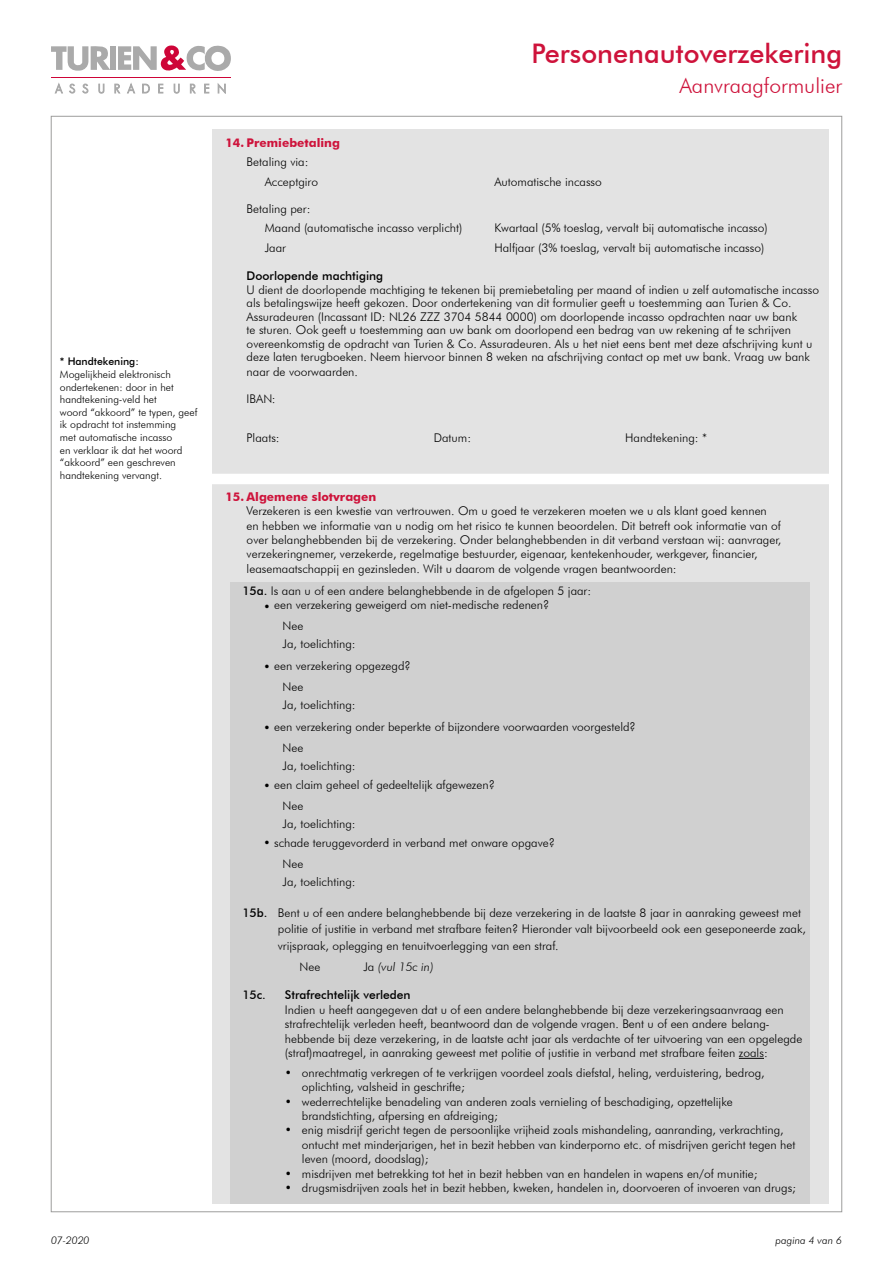
<style>
.page{position:relative;width:893px;height:1263px;background:#fff}
.page>*{position:absolute;margin:0;border:0;box-sizing:border-box;transform-origin:0 0}
.t1{font:500 27px "Futura BT";color:#ce133b}
.t2{font:300 21px "Futura BT";color:#ce133b}
.t3{font:300 12px/14.4px "Futura BT";color:#000}
.t4{font:500 12px "Futura BT";color:#000}
.t5{font:700 12px "Futura BT";color:#ce133b}
.t6{font:italic 300 12px "Futura BT";color:#000}
.t7{font:300 10.5px/12.6px "Futura BT";color:#000}
.t8{font:italic 300 10.5px "Futura BT";color:#000}
.t9{font:500 10.5px "Futura BT";color:#000}
.s1{font-weight:500}
.s2{font-style:normal}
</style>
<div class="page">
<div style="left:110px;top:46px;width:6px;height:24px;background:#aaa"></div>
<svg style="left:118px;top:45px;width:113px;height:26px"></svg>
<svg style="left:51px;top:46px;width:59px;height:25px"></svg>
<svg style="left:55px;top:83px;width:8px;height:10px"></svg>
<svg style="left:69px;top:84px;width:6px;height:9px"></svg>
<svg style="left:82px;top:84px;width:6px;height:9px"></svg>
<svg style="left:99px;top:84px;width:5px;height:10px"></svg>
<svg style="left:115px;top:84px;width:5px;height:9px"></svg>
<svg style="left:127px;top:83px;width:8px;height:10px"></svg>
<svg style="left:142px;top:84px;width:8px;height:9px"></svg>
<svg style="left:158px;top:84px;width:5px;height:9px"></svg>
<svg style="left:174px;top:84px;width:6px;height:10px"></svg>
<svg style="left:190px;top:84px;width:6px;height:9px"></svg>
<svg style="left:204px;top:84px;width:5px;height:9px"></svg>
<svg style="left:218px;top:83px;width:8px;height:11px"></svg>
<hr style="left:51px;top:77px;width:180px;height:1px;background:#ce0538">
<div style="left:213px;top:129px;width:616px;height:1074px;background:#e3e3e3"></div>
<div style="left:230px;top:582px;width:580px;height:621px;background:#d0d0d0"></div>
<div style="left:208px;top:474px;width:630px;height:10px;background:#fff"></div>
<svg style="left:739px;top:1058px;width:25px;height:1px"></svg>
<p class="t9" style="left:60px;top:355px;width:80px">* Handtekening:</p>
<p class="t7" style="left:60px;top:368px;width:139px">Mogelijkheid elektronisch ondertekenen: door in het handtekening-veld het<br>woord “akkoord” te typen, geef ik opdracht tot instemming<br>met automatische incasso<br>en verklaar ik dat het woord “akkoord” een geschreven handtekening vervangt.</p>
<p class="t5" style="left:225px;top:135px;width:116px">14. Premiebetaling</p>
<p class="t3" style="left:265px;top:152px;width:55px;line-height:19.5px;text-indent:-18px">Betaling via:<br>Acceptgiro</p>
<p class="t3" style="left:265px;top:199px;width:199px;line-height:19.5px;text-indent:-18px">Betaling per:<br>Maand (automatische incasso verplicht)</p>
<h1 class="t1" style="left:531px;top:37px;width:312px">Personenautoverzekering</h1>
<h2 class="t2" style="left:679px;top:73px;width:164px">Aanvraagformulier</h2>
<p class="t3" style="left:494px;top:174px;width:109px">Automatische incasso</p>
<p class="t3" style="left:494px;top:221px;width:275px">Kwartaal (5% toeslag, vervalt bij automatische incasso)</p>
<p class="t3" style="left:265px;top:240px;width:23px">Jaar</p>
<p class="t3" style="left:494px;top:240px;width:271px">Halfjaar (3% toeslag, vervalt bij automatische incasso)</p>
<p class="t4" style="left:247px;top:269px;width:138px">Doorlopende machtiging</p>
<p class="t3" style="left:247px;top:283px;width:574px;line-height:13.6px">U dient de doorlopende machtiging te tekenen bij premiebetaling per maand of indien u zelf automatische incasso als betalingswijze heeft gekozen. Door ondertekening van dit formulier geeft u toestemming aan Turien &amp; Co.<br>Assuradeuren (Incassant ID: NL26 ZZZ 3704 5844 0000) om doorlopende incasso opdrachten naar uw bank<br>te sturen. Ook geeft u toestemming aan uw bank om doorlopend een bedrag van uw rekening af te schrijven overeenkomstig de opdracht van Turien &amp; Co. Assuradeuren. Als u het niet eens bent met deze afschrijving kunt u deze laten terugboeken. Neem hiervoor binnen 8 weken na afschrijving contact op met uw bank. Vraag uw bank naar de voorwaarden.</p>
<p class="t3" style="left:247px;top:391px;width:31px">IBAN:</p>
<p class="t3" style="left:247px;top:430px;width:35px">Plaats:</p>
<p class="t3" style="left:434px;top:430px;width:39px">Datum:</p>
<p class="t3" style="left:625px;top:430px;width:83px">Handtekening: *</p>
<p class="t5" style="left:225px;top:489px;width:152px">15. Algemene slotvragen</p>
<p class="t3" style="left:247px;top:504px;width:536px">Verzekeren is een kwestie van vertrouwen. Om u goed te verzekeren moeten we u als klant goed kennen en hebben we informatie van u nodig om het risico te kunnen beoordelen. Dit betreft ook informatie van of over belanghebbenden bij de verzekering. Onder belanghebbenden in dit verband verstaan wij: aanvrager, verzekeringnemer, verzekerde, regelmatige bestuurder, eigenaar, kentekenhouder, werkgever, financier, leasemaatschappij en gezinsleden. Wilt u daarom de volgende vragen beantwoorden:</p>
<p class="t3" style="left:242px;top:583px;width:350px"><span class="s1">15a.</span> Is aan u of een andere belanghebbende in de afgelopen 5 jaar:</p>
<p class="t3" style="left:283px;top:594px;width:268px;line-height:21px;text-indent:-19px">• een verzekering geweigerd om niet-medische redenen?<br>Nee</p>
<p class="t3" style="left:283px;top:636px;width:74px">Ja, toelichting:</p>
<p class="t3" style="left:283px;top:655px;width:130px;line-height:21px;text-indent:-19px">• een verzekering opgezegd?<br>Nee</p>
<p class="t3" style="left:283px;top:697px;width:74px">Ja, toelichting:</p>
<p class="t3" style="left:283px;top:716px;width:355px;line-height:21px;text-indent:-19px">• een verzekering onder beperkte of bijzondere voorwaarden voorgesteld?<br>Nee</p>
<p class="t3" style="left:283px;top:758px;width:74px">Ja, toelichting:</p>
<p class="t3" style="left:283px;top:774px;width:214px;line-height:21px;text-indent:-19px">• een claim geheel of gedeeltelijk afgewezen?<br>Nee</p>
<p class="t3" style="left:283px;top:816px;width:74px">Ja, toelichting:</p>
<p class="t3" style="left:283px;top:832px;width:274px;line-height:21px;text-indent:-19px">• schade teruggevorderd in verband met onware opgave?<br>Nee</p>
<p class="t3" style="left:283px;top:874px;width:74px">Ja, toelichting:</p>
<p class="t3" style="left:278px;top:904px;width:530px;line-height:16.5px;text-indent:-35px"><span class="s1">15b.</span> Bent u of een andere belanghebbende bij deze verzekering in de laatste 8 jaar in aanraking geweest met politie of justitie in verband met strafbare feiten? Hieronder valt bijvoorbeeld ook een geseponeerde zaak, vrijspraak, oplegging en tenuitvoerlegging van een straf.</p>
<p class="t3" style="left:300px;top:959px;width:22px">Nee</p>
<p class="t6" style="left:363px;top:959px;width:72px"><span class="s2">Ja</span> (vul 15c in)</p>
<p class="t4" style="left:242px;top:988px;width:25px">15c.</p>
<p class="t4" style="left:285px;top:988px;width:127px">Strafrechtelijk verleden</p>
<p class="t3" style="left:285px;top:1002px;width:519px">Indien u heeft aangegeven dat u of een andere belanghebbende bij deze verzekeringsaanvraag een strafrechtelijk verleden heeft, beantwoord dan de volgende vragen. Bent u of een andere belang&shy;hebbende bij deze verzekering, in de laatste acht jaar als verdachte of ter uitvoering van een opgelegde (straf)maatregel, in aanraking geweest met politie of justitie in verband met strafbare feiten zoals:</p>
<p class="t3" style="left:302px;top:1065px;width:464px;text-indent:-17px">• onrechtmatig verkregen of te verkrijgen voordeel zoals diefstal, heling, verduistering, bedrog, oplichting, valsheid in geschrifte;</p>
<p class="t3" style="left:302px;top:1094px;width:432px;text-indent:-17px">• wederrechtelijke benadeling van anderen zoals vernieling of beschadiging, opzettelijke brandstichting, afpersing en afdreiging;</p>
<p class="t3" style="left:302px;top:1123px;width:495px;text-indent:-17px">• enig misdrijf gericht tegen de persoonlijke vrijheid zoals mishandeling, aanranding, verkrachting, ontucht met minderjarigen, het in bezit hebben van kinderporno etc. of misdrijven gericht tegen het leven (moord, doodslag);</p>
<p class="t3" style="left:285px;top:1166px;width:474px">• misdrijven met betrekking tot het in bezit hebben van en handelen in wapens en/of munitie;</p>
<p class="t3" style="left:285px;top:1180px;width:513px">• drugsmisdrijven zoals het in bezit hebben, kweken, handelen in, doorvoeren of invoeren van drugs;</p>
<p class="t8" style="left:51px;top:1234px;width:40px">07-2020</p>
<p class="t8" style="left:775px;top:1234px;width:68px">pagina 4 van 6</p>
</div>
